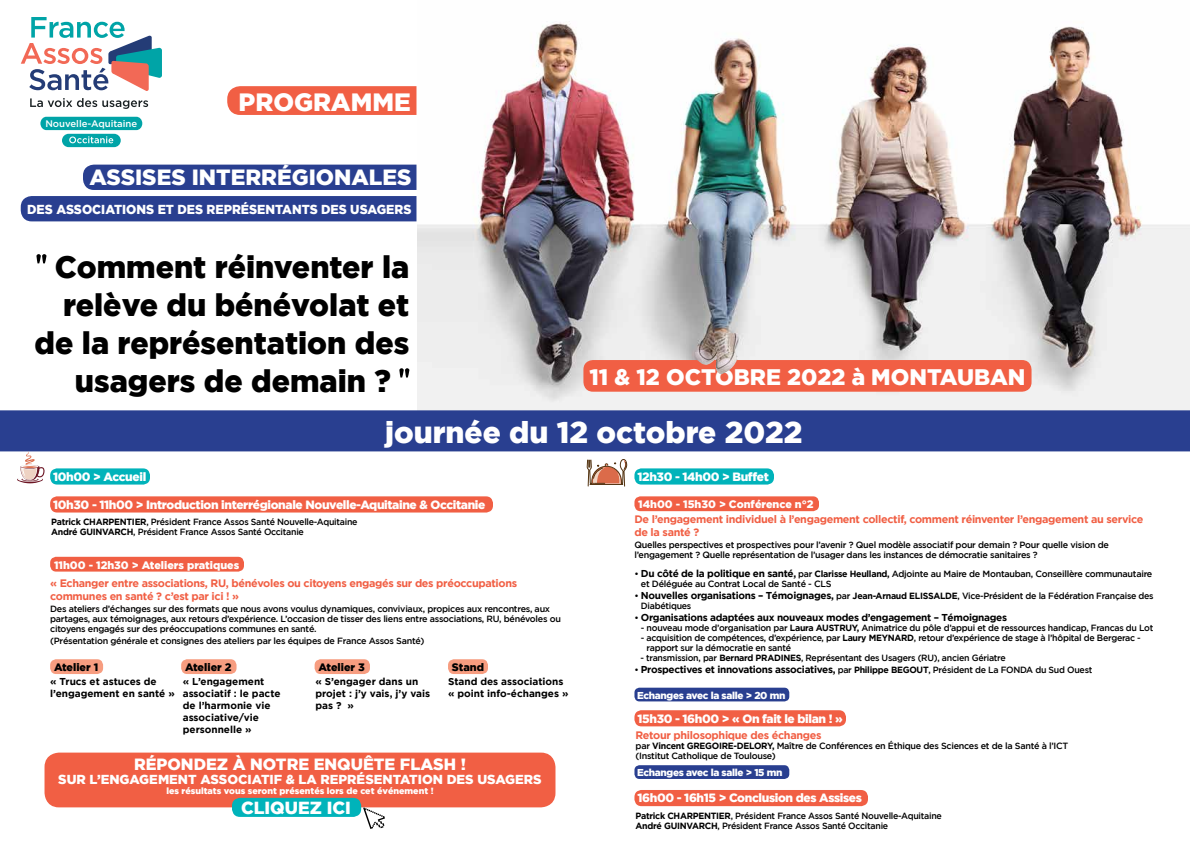
<style>
.page{position:relative;width:1190px;height:842px;background:#fff}
.page>*{position:absolute;margin:0;border:0;box-sizing:border-box;transform-origin:0 0}
.t1{font:900 31px "Gotham HTF";color:#000}
.t2{font:900 30px "Gotham HTF";color:#fff}
.t3{font:900 25px "Gotham HTF";color:#fff}
.t4{font:900 22.4px "Gotham HTF";color:#fff}
.t5{font:900 22px "Gotham HTF";color:#fff}
.t6{font:900 17.5px "Gotham HTF";color:#fff}
.t7{font:900 16.2px "Gotham HTF";color:#fff}
.t8{font:900 13px "Gotham HTF";color:#fff}
.t9{font:900 13px "Gotham HTF";color:#fff;scale:.95 1}
.t10{font:900 12px "Gotham HTF";letter-spacing:-.03em;color:#fff}
.t11{font:10.8px/13px "Gotham HTF Bold 2";letter-spacing:-.03em;color:#f15f44}
.t12{font:900 10.8px "Gotham HTF";color:#fff}
.t13{font:900 10.8px "Gotham HTF";color:#000}
.t14{font:10px/12px "Gotham HTF Bold 2";color:#000}
.t15{font:10px "Gotham HTF Bold 2";letter-spacing:-.03em;color:#000}
.t16{font:900 10px "Gotham HTF";letter-spacing:-.03em;color:#fff}
.t17{font:9.6px "Gotham HTF Medium 2";color:#fff}
.t18{font:9px/10px "Gotham HTF Medium 2";letter-spacing:-.03em;color:#000}
.t19{font:900 9px "Gotham HTF";color:#fff}
.s1{font-family:"Gotham HTF Bold 2"}
.s2{font-family:"Gotham HTF Bold 2";font-size:10px}
.s3{font-family:"Gotham HTF Medium 2";font-size:9px}
.s4{font-size:9px}
</style>
<div class="page">
<img style="left:416px;top:21px;width:774px;height:389px">
<div style="left:50px;top:557px;width:194px;height:15px;background:#f15f44;border-radius:6px"></div>
<div style="left:50px;top:659px;width:53px;height:15px;background:#f79d80;border-radius:6px"></div>
<div style="left:181px;top:659px;width:56px;height:15px;background:#f79d80;border-radius:6px"></div>
<div style="left:315px;top:659px;width:55px;height:15px;background:#f79d80;border-radius:6px"></div>
<div style="left:448px;top:659px;width:40px;height:15px;background:#f79d80;border-radius:6px"></div>
<div style="left:634px;top:790px;width:234px;height:16px;background:#f15f44;border-radius:7px"></div>
<svg style="left:21px;top:17px;width:141px;height:74px"></svg>
<svg style="left:30px;top:98px;width:118px;height:11px"></svg>
<div style="left:62px;top:134px;width:59px;height:13px;background:#00a4a7;border-radius:7px"></div>
<svg style="left:69px;top:136px;width:44px;height:7px"></svg>
<div style="left:40px;top:117px;width:102px;height:13px;background:#00a4a7;border-radius:6px"></div>
<div style="left:583px;top:360px;width:449px;height:32px;background:#f15f44;border-radius:10px"></div>
<svg style="left:36px;top:254px;width:10px;height:9px"></svg>
<svg style="left:399px;top:368px;width:10px;height:10px"></svg>
<div style="left:0;top:410px;width:1190px;height:41px;background:#293f90"></div>
<div style="left:83px;top:165px;width:333px;height:25px;background:#293f90"></div>
<div style="left:21px;top:196px;width:395px;height:25px;background:#293f90"></div>
<div style="left:634px;top:688px;width:155px;height:13px;background:#293f90;border-radius:5px"></div>
<div style="left:634px;top:710px;width:212px;height:16px;background:#f15f44;border-radius:7px"></div>
<div style="left:634px;top:765px;width:155px;height:14px;background:#293f90;border-radius:5px"></div>
<div style="left:634px;top:496px;width:185px;height:15px;background:#f15f44;border-radius:6px"></div>
<div style="left:634px;top:468px;width:140px;height:17px;background:#00b3ba;border-radius:7px"></div>
<svg style="left:586px;top:420px;width:42px;height:67px"></svg>
<div style="left:50px;top:468px;width:100px;height:17px;background:#00b3ba;border-radius:7px"></div>
<div style="left:50px;top:496px;width:443px;height:17px;background:#f15f44;border-radius:7px"></div>
<svg style="left:16px;top:451px;width:29px;height:32px"></svg>
<div style="left:45px;top:753px;width:510px;height:54px;background:#f15f44;border-radius:15px"></div>
<div style="left:232px;top:798px;width:129px;height:19px;background:#00b3ba;border-radius:8px"></div>
<svg style="left:363px;top:807px;width:22px;height:22px"></svg>
<img style="left:695px;top:352px;width:42px;height:22px">
<div style="left:227px;top:86px;width:189px;height:29px;background:#f15f44"></div>
<p class="t17" style="left:45px;top:118px;width:93px">Nouvelle-Aquitaine</p>
<h3 class="t3" style="left:239px;top:87px;width:174px">PROGRAMME</h3>
<h3 class="t5" style="left:89px;top:165px;width:324px">ASSISES INTERRÉGIONALES</h3>
<h3 class="t9" style="left:27px;top:202px;width:406px">DES ASSOCIATIONS ET DES REPRÉSENTANTS DES USAGERS</h3>
<h1 class="t1" style="left:55px;top:249px;width:356px">Comment réinventer la</h1>
<h1 class="t1" style="left:63px;top:287px;width:348px">relève du bénévolat et</h1>
<h1 class="t1" style="left:35px;top:325px;width:376px">de la représentation des</h1>
<h1 class="t1" style="left:75px;top:363px;width:318px">usagers de demain ?</h1>
<h2 class="t2" style="left:385px;top:415px;width:419px">journée du 12 octobre 2022</h2>
<h3 class="t4" style="left:589px;top:364px;width:438px">11 &amp; 12 OCTOBRE 2022 à MONTAUBAN</h3>
<h3 class="t10" style="left:53px;top:470px;width:95px">10h00 &gt; Accueil</h3>
<h3 class="t10" style="left:638px;top:470px;width:133px">12h30 - 14h00 &gt; Buffet</h3>
<h3 class="t10" style="left:53px;top:498px;width:434px">10h30 - 11h00 &gt; Introduction interrégionale Nouvelle-Aquitaine &amp; Occitanie</h3>
<p class="t18" style="left:51px;top:517px;width:308px"><span class="s1">Patrick CHARPENTIER</span>, Président France Assos Santé Nouvelle-Aquitaine<br><span class="s1">André GUINVARCH</span>, Président France Assos Santé Occitanie</p>
<p class="t12" style="left:638px;top:498px;width:177px">14h00 - 15h30 &gt; Conférence n°2</p>
<p class="t11" style="left:634px;top:513px;width:511px">De l’engagement individuel à l’engagement collectif, comment réinventer l’engagement au service de la santé ?</p>
<p class="t12" style="left:54px;top:558px;width:187px">11h00 - 12h30 &gt; Ateliers pratiques</p>
<p class="t11" style="left:50px;top:576px;width:469px">« Echanger entre associations, RU, bénévoles ou citoyens engagés sur des préoccupations communes en santé ? c’est par ici ! »</p>
<p class="t18" style="left:50px;top:603px;width:512px">Des ateliers d’échanges sur des formats que nous avons voulus dynamiques, conviviaux, propices aux rencontres, aux partages, aux témoignages, aux retours d’expérience. L’occasion de tisser des liens entre associations, RU, bénévoles ou citoyens engagés sur des préoccupations communes en santé.</p>
<p class="t18" style="left:50px;top:635px;width:376px">(Présentation générale et consignes des ateliers par les équipes de France Assos Santé)</p>
<p class="t13" style="left:54px;top:661px;width:46px">Atelier 1</p>
<p class="t13" style="left:185px;top:661px;width:48px">Atelier 2</p>
<p class="t13" style="left:318px;top:661px;width:48px">Atelier 3</p>
<p class="t13" style="left:452px;top:661px;width:34px">Stand</p>
<p class="t14" style="left:50px;top:675px;width:126px">« Trucs et astuces de l’engagement en santé »</p>
<p class="t14" style="left:183px;top:675px;width:99px">« L’engagement associatif : le pacte de l’harmonie vie associative/vie personnelle »</p>
<p class="t14" style="left:315px;top:675px;width:116px">« S’engager dans un projet : j’y vais, j’y vais pas ? »</p>
<p class="t14" style="left:448px;top:675px;width:122px">Stand des associations « point info-échanges »</p>
<h3 class="t7" style="left:134px;top:755px;width:333px">RÉPONDEZ À NOTRE ENQUÊTE FLASH !</h3>
<h3 class="t8" style="left:58px;top:771px;width:485px">SUR L’ENGAGEMENT ASSOCIATIF &amp; LA REPRÉSENTATION DES USAGERS</h3>
<p class="t19" style="left:166px;top:785px;width:269px">les résultats vous seront présentés lors de cet événement !</p>
<h3 class="t6" style="left:241px;top:798px;width:111px">CLIQUEZ ICI</h3>
<p class="t18" style="left:634px;top:540px;width:476px">Quelles perspectives et prospectives pour l’avenir ? Quel modèle associatif pour demain ? Pour quelle vision de l’engagement ? Quelle représentation de l’usager dans les instances de démocratie sanitaires ?</p>
<p class="t18" style="left:641px;top:569px;width:513px;text-indent:-6px">• <span class="s2">Du côté de la politique en santé,</span> par <span class="s1">Clarisse Heulland,</span> Adjointe au Maire de Montauban, Conseillère communautaire et Déléguée au Contrat Local de Santé - CLS</p>
<p class="t18" style="left:641px;top:591px;width:514px;text-indent:-6px">• <span class="s2">Nouvelles organisations – Témoignages,</span> par <span class="s1">Jean-Arnaud ELISSALDE</span>, Vice-Président de la Fédération Française des<br>Diabétiques</p>
<p class="t15" style="left:634px;top:612px;width:374px"><span class="s3">•</span> Organisations adaptées aux nouveaux modes d’engagement – Témoignages</p>
<p class="t18" style="left:641px;top:623px;width:514px">- nouveau mode d’organisation par <span class="s1">Laura AUSTRUY,</span> Animatrice du pôle d’appui et de ressources handicap, Francas du Lot</p>
<p class="t18" style="left:647px;top:633px;width:496px;text-indent:-6px">- acquisition de compétences, d’expérience, par <span class="s1">Laury MEYNARD</span>, retour d’expérience de stage à l’hôpital de Bergerac - rapport sur la démocratie en santé</p>
<p class="t18" style="left:640px;top:653px;width:367px">- transmission, par <span class="s1">Bernard PRADINES</span>, Représentant des Usagers (RU), ancien Gériatre</p>
<p class="t15" style="left:634px;top:664px;width:459px"><span class="s3">•</span> Prospectives et innovations associatives, <span class="s3">par</span> <span class="s4">Philippe BEGOUT</span><span class="s3">, Président de La FONDA du Sud Ouest</span></p>
<p class="t16" style="left:637px;top:689px;width:150px">Echanges avec la salle &gt; 20 mn</p>
<h3 class="t10" style="left:638px;top:712px;width:207px">15h30 - 16h00 &gt; « On fait le bilan ! »</h3>
<p class="t11" style="left:636px;top:729px;width:187px">Retour philosophique des échanges</p>
<p class="t18" style="left:636px;top:741px;width:434px">par <span class="s1">Vincent GREGOIRE-DELORY,</span> Maître de Conférences en Éthique des Sciences et de la Santé à l’ICT (Institut Catholique de Toulouse)</p>
<p class="t16" style="left:637px;top:767px;width:147px">Echanges avec la salle &gt; 15 mn</p>
<h3 class="t10" style="left:638px;top:791px;width:226px">16h00 - 16h15 &gt; Conclusion des Assises</h3>
<p class="t18" style="left:636px;top:811px;width:308px"><span class="s1">Patrick CHARPENTIER</span>, Président France Assos Santé Nouvelle-Aquitaine<br><span class="s1">André GUINVARCH</span>, Président France Assos Santé Occitanie</p>
</div>
